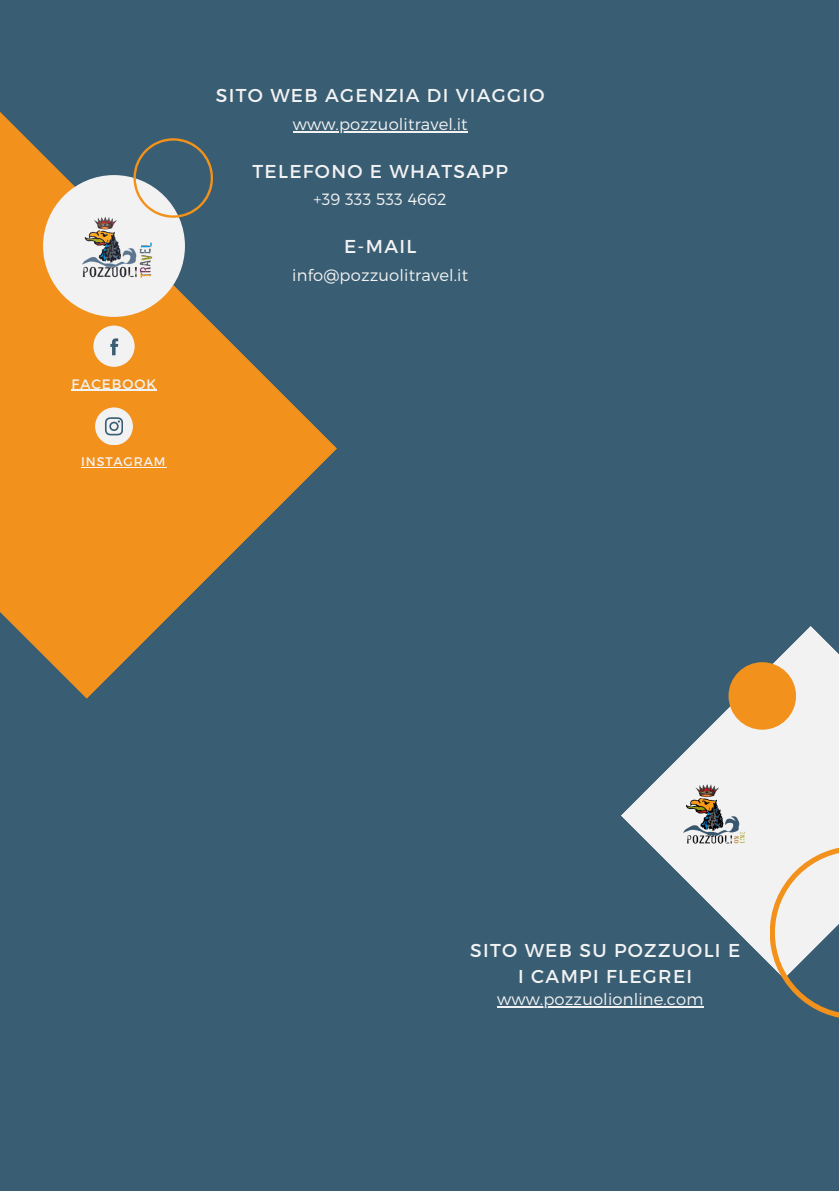
<style>
.page{position:relative;width:839px;height:1191px;background:#fff}
.page>*{position:absolute;margin:0;border:0;box-sizing:border-box;transform-origin:0 0}
.t1{font:18.6px/25.8px "Montserrat";letter-spacing:.07em;color:#f2f2f2;text-align:center}
.t2{font:300 16.4px "Montserrat";letter-spacing:.01em;color:#f2f2f2}
.t3{font:13.6px "Montserrat";letter-spacing:.07em;color:#f2f2f2}
.t4{font:12.6px "Montserrat";letter-spacing:.07em;color:#f2f2f2}
</style>
<div class="page">
<div style="left:0;top:0;width:838px;height:1191px;background:#395d73"></div>
<svg style="left:0;top:112px;width:337px;height:587px;fill:#f2911b"></svg>
<svg style="left:621px;top:626px;width:217px;height:338px"></svg>
<div style="left:43px;top:175px;width:142px;height:142px;background:#f2f2f2;border-radius:50%"></div>
<div style="left:728px;top:662px;width:68px;height:68px;background:#f2911b;border-radius:50%"></div>
<svg style="left:133px;top:138px;width:80px;height:80px"></svg>
<svg style="left:769px;top:846px;width:69px;height:172px;fill:#f2f2f2"></svg>
<div style="left:93px;top:326px;width:42px;height:41px;background:#f2f2f2;border-radius:50%"></div>
<svg style="left:110px;top:338px;width:8px;height:17px"></svg>
<div style="left:95px;top:407px;width:38px;height:38px;background:#f2f2f2;border-radius:50%"></div>
<svg style="left:105px;top:417px;width:18px;height:18px"></svg>
<img style="left:82px;top:211px;width:74px;height:67px">
<img style="left:676px;top:779px;width:72px;height:68px">
<hr style="left:72px;top:390px;width:85px;height:1px;background:#f2f2f2">
<hr style="left:81px;top:467px;width:85px;height:1px;background:#f2f2f2">
<hr style="left:293px;top:131px;width:174px;height:1px;background:#f2f2f2">
<hr style="left:497px;top:1006px;width:206px;height:1px;background:#f2f2f2">
<p class="t3" style="left:72px;top:375px;width:86px">FACEBOOK</p>
<p class="t4" style="left:81px;top:454px;width:86px">INSTAGRAM</p>
<h2 class="t1" style="left:216px;top:82px;width:330px">SITO WEB AGENZIA DI VIAGGIO</h2>
<h1 class="t2" style="left:293px;top:114px;width:176px">www.pozzuolitravel.it</h1>
<h1 class="t1" style="left:252px;top:157px;width:257px">TELEFONO E WHATSAPP</h1>
<h2 class="t2" style="left:313px;top:189px;width:135px">+39 333 533 4662</h2>
<h2 class="t1" style="left:344px;top:233px;width:74px">E-MAIL</h2>
<p class="t2" style="left:292px;top:264px;width:177px">info@pozzuolitravel.it</p>
<h1 class="t1" style="left:470px;top:936px;width:271px">SITO WEB SU POZZUOLI E<br>I CAMPI FLEGREI</h1>
<h2 class="t2" style="left:497px;top:989px;width:208px">www.pozzuolionline.com</h2>
</div>
